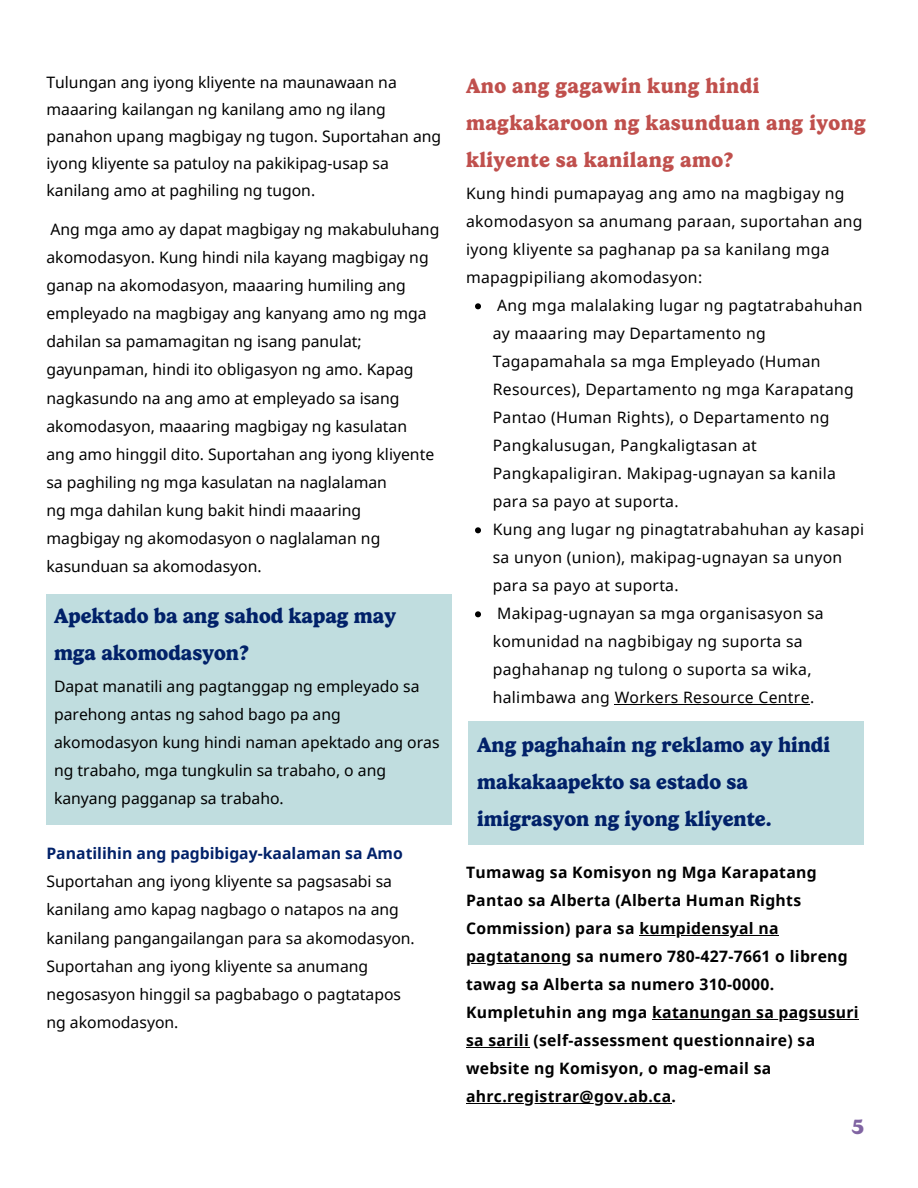
<style>
.page{position:relative;width:918px;height:1188px;background:#fff}
.page>*{position:absolute;margin:0;border:0;box-sizing:border-box;transform-origin:0 0}
.t1{font:700 21px/37.2px "Gelica";color:#012169}
.t2{font:700 21px/37px "Gelica";letter-spacing:.02em;color:#c0504d}
.t3{font:700 21px "Gelica";color:#8064a2}
.t4{font:15.75px/28.2px "Noto Sans";color:#000}
.t5{font:15.75px/28px "Noto Sans";letter-spacing:.02em;color:#000}
.t6{font:700 15.75px/28px "Noto Sans";letter-spacing:.02em;color:#000}
.t7{font:700 15.75px "Noto Sans";color:#012169}
</style>
<div class="page">
<div style="left:46px;top:594px;width:406px;height:231px;background:#c0dddf"></div>
<svg style="left:475px;top:303px;width:6px;height:6px"></svg>
<svg style="left:475px;top:527px;width:6px;height:6px"></svg>
<svg style="left:475px;top:611px;width:6px;height:6px"></svg>
<hr style="left:615px;top:704px;width:195px;height:1px;background:#000">
<hr style="left:639px;top:935px;width:140px;height:1px;background:#000">
<hr style="left:466px;top:963px;width:106px;height:1px;background:#000">
<hr style="left:652px;top:1019px;width:207px;height:1px;background:#000">
<hr style="left:466px;top:1047px;width:63px;height:1px;background:#000">
<hr style="left:466px;top:1103px;width:206px;height:1px;background:#000">
<div style="left:468px;top:722px;width:396px;height:123px;background:#c0dddf"></div>
<p class="t4" style="left:46px;top:68px;width:396px;line-height:27px">Tulungan ang iyong kliyente na maunawaan na maaaring kailangan ng kanilang amo ng ilang panahon upang magbigay ng tugon. Suportahan ang iyong kliyente sa patuloy na pakikipag-usap sa kanilang amo at paghiling ng tugon.</p>
<p class="t4" style="left:46px;top:215px;width:394px">Ang mga amo ay dapat magbigay ng makabuluhang akomodasyon. Kung hindi nila kayang magbigay ng ganap na akomodasyon, maaaring humiling ang empleyado na magbigay ang kanyang amo ng mga dahilan sa pamamagitan ng isang panulat; gayunpaman, hindi ito obligasyon ng amo. Kapag nagkasundo na ang amo at empleyado sa isang akomodasyon, maaaring magbigay ng kasulatan<br>ang amo hinggil dito. Suportahan ang iyong kliyente sa paghiling ng mga kasulatan na naglalaman<br>ng mga dahilan kung bakit hindi maaaring<br>magbigay ng akomodasyon o naglalaman ng kasunduan sa akomodasyon.</p>
<h1 class="t1" style="left:54px;top:598px;width:343px">Apektado ba ang sahod kapag may mga akomodasyon?</h1>
<p class="t4" style="left:54px;top:672px;width:387px">Dapat manatili ang pagtanggap ng empleyado sa parehong antas ng sahod bago pa ang akomodasyon kung hindi naman apektado ang oras ng trabaho, mga tungkulin sa trabaho, o ang kanyang pagganap sa trabaho.</p>
<p class="t7" style="left:46px;top:842px;width:358px">Panatilihin ang pagbibigay-kaalaman sa Amo</p>
<p class="t4" style="left:46px;top:867px;width:370px">Suportahan ang iyong kliyente sa pagsasabi sa kanilang amo kapag nagbago o natapos na ang kanilang pangangailangan para sa akomodasyon.<br>Suportahan ang iyong kliyente sa anumang negosasyon hinggil sa pagbabago o pagtatapos ng akomodasyon.</p>
<h1 class="t2" style="left:466px;top:68px;width:401px">Ano ang gagawin kung hindi magkakaroon ng kasunduan ang iyong kliyente sa kanilang amo?</h1>
<p class="t5" style="left:466px;top:179px;width:398px">Kung hindi pumapayag ang amo na magbigay ng akomodasyon sa anumang paraan, suportahan ang iyong kliyente sa paghanap pa sa kanilang mga mapagpipiliang akomodasyon:</p>
<p class="t5" style="left:493px;top:291px;width:373px">Ang mga malalaking lugar ng pagtatrabahuhan ay maaaring may Departamento ng Tagapamahala sa mga Empleyado (Human Resources), Departamento ng mga Karapatang Pantao (Human Rights), o Departamento ng Pangkalusugan, Pangkaligtasan at Pangkapaligiran. Makipag-ugnayan sa kanila para sa payo at suporta.<br>Kung ang lugar ng pinagtatrabahuhan ay kasapi sa unyon (union), makipag-ugnayan sa unyon para sa payo at suporta.<br>Makipag-ugnayan sa mga organisasyon sa komunidad na nagbibigay ng suporta sa paghahanap ng tulong o suporta sa wika, halimbawa ang Workers Resource Centre.</p>
<h1 class="t1" style="left:477px;top:726px;width:354px">Ang paghahain ng reklamo ay hindi makakaapekto sa estado sa imigrasyon ng iyong kliyente.</h1>
<p class="t6" style="left:466px;top:858px;width:394px">Tumawag sa Komisyon ng Mga Karapatang Pantao sa Alberta (Alberta Human Rights Commission) para sa kumpidensyal na pagtatanong sa numero 780-427-7661 o libreng tawag sa Alberta sa numero 310-0000.<br>Kumpletuhin ang mga katanungan sa pagsusuri sa sarili (self-assessment questionnaire) sa website ng Komisyon, o mag-email sa ahrc.registrar@gov.ab.ca.</p>
<h1 class="t3" style="left:852px;top:1114px;width:14px">5</h1>
</div>
